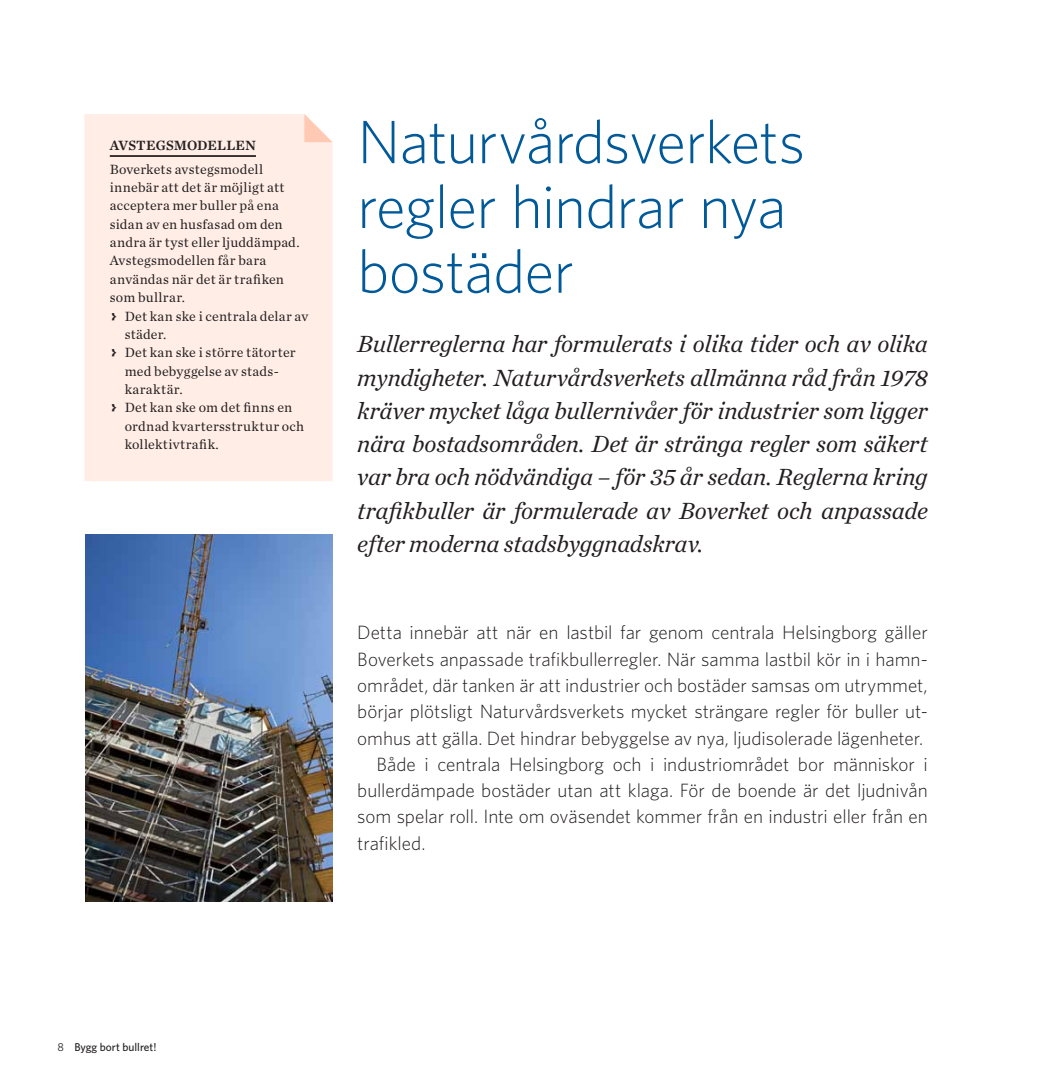
<style>
.page{position:relative;width:1042px;height:1092px;background:#fff}
.page>*{position:absolute;margin:0;border:0;box-sizing:border-box;transform-origin:0 0}
.t1{font:300 61.25px/64.8px "Whitney";letter-spacing:-.015em;color:#005999}
.t2{font:italic 24.5px/33.2px "Chronicle Text G1";letter-spacing:-.005em;color:#231f20;text-align:justify}
.t3{font:300 19.25px "Whitney";letter-spacing:-.005em;color:#231f20}
.t4{font:14px "Chronicle Text G1";letter-spacing:.02em;color:#231f20}
.t5{font:14px "Chronicle Text G1 Semi";letter-spacing:.015em;color:#231f20}
.t6{font:14px "Chronicle Text G1";letter-spacing:.04em;color:#231f20}
.t7{font:500 11.38px "Whitney";color:#231f20}
.s1{font-family:"SKL Tecken"}
.s2{font-weight:400}
</style>
<div class="page">
<div style="left:84px;top:114px;width:248px;height:367px;background:#ffede6"></div>
<svg style="left:304px;top:114px;width:28px;height:28px"></svg>
<img style="left:86px;top:535px;width:246px;height:366px">
<hr style="left:110px;top:155px;width:146px;height:2px;background:#231f20">
<p class="t5" style="left:110px;top:134px;width:148px">AVSTEGSMODELLEN</p>
<p class="t4" style="left:110px;top:158px;width:155px">Boverkets avstegsmodell</p>
<p class="t4" style="left:110px;top:177px;width:176px">innebär att det är möjligt att</p>
<p class="t4" style="left:110px;top:195px;width:171px">acceptera mer buller på ena</p>
<p class="t4" style="left:110px;top:213px;width:174px">sidan av en husfasad om den</p>
<p class="t4" style="left:110px;top:232px;width:191px">andra är tyst eller ljuddämpad.</p>
<p class="t4" style="left:110px;top:250px;width:158px">Avstegsmodellen får bara</p>
<p class="t4" style="left:110px;top:268px;width:176px">användas när det är trafiken</p>
<p class="t4" style="left:110px;top:287px;width:77px">som bullrar.</p>
<p class="t4" style="left:110px;top:305px;width:200px"><span class="s1">&gt;</span> Det kan ske i centrala delar av</p>
<p class="t4" style="left:125px;top:324px;width:43px">städer.</p>
<p class="t4" style="left:110px;top:342px;width:187px"><span class="s1">&gt;</span> Det kan ske i större tätorter</p>
<p class="t4" style="left:125px;top:360px;width:156px">med bebyggelse av stads-</p>
<p class="t6" style="left:125px;top:379px;width:59px">karaktär.</p>
<p class="t4" style="left:110px;top:397px;width:184px"><span class="s1">&gt;</span> Det kan ske om det finns en</p>
<p class="t4" style="left:125px;top:415px;width:181px">ordnad kvartersstruktur och</p>
<p class="t4" style="left:125px;top:434px;width:96px">kollektivtrafik.</p>
<h1 class="t1" style="left:357px;top:108px;width:449px">Naturvårdsverkets regler hindrar nya bostäder</h1>
<p class="t2" style="left:357px;top:326px;width:573px">Bullerreglerna har formulerats i olika tider och av olika myndigheter. Naturvårdsverkets allmänna råd från 1978 kräver mycket låga bullernivåer för industrier som ligger nära bostadsområden. Det är stränga regler som säkert var bra och nödvändiga – för 35 år sedan. Reglerna kring trafikbuller är formulerade av Boverket och anpassade efter moderna stadsbyggnadskrav.</p>
<p class="t3" style="left:357px;top:620px;width:572px">Detta innebär att när en lastbil far genom centrala Helsingborg gäller</p>
<p class="t3" style="left:357px;top:646px;width:572px">Boverkets anpassade trafikbullerregler. När samma lastbil kör in i hamn-</p>
<p class="t3" style="left:357px;top:672px;width:572px">området, där tanken är att industrier och bostäder samsas om utrymmet,</p>
<p class="t3" style="left:357px;top:698px;width:572px">börjar plötsligt Naturvårdsverkets mycket strängare regler för buller ut-</p>
<p class="t3" style="left:357px;top:725px;width:567px">omhus att gälla. Det hindrar bebyggelse av nya, ljudisolerade lägenheter.</p>
<p class="t3" style="left:376px;top:751px;width:553px">Både i centrala Helsingborg och i industriområdet bor människor i</p>
<p class="t3" style="left:357px;top:777px;width:572px">bullerdämpade bostäder utan att klaga. För de boende är det ljudnivån</p>
<p class="t3" style="left:357px;top:803px;width:572px">som spelar roll. Inte om oväsendet kommer från en industri eller från en</p>
<p class="t3" style="left:357px;top:830px;width:70px">trafikled.</p>
<p class="t7" style="left:57px;top:1039px;width:101px"><span class="s2">8</span> Bygg bort bullret!</p>
</div>
